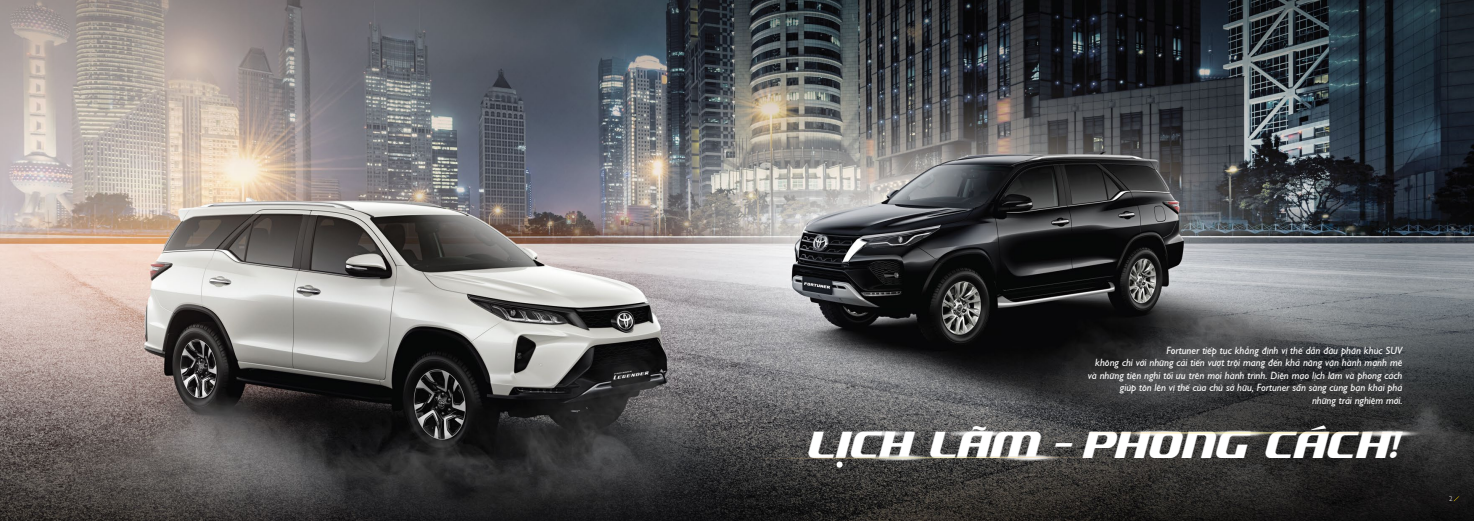
<style>
.page{position:relative;width:1474px;height:521px;background:#fff}
.page>*{position:absolute;margin:0;border:0;box-sizing:border-box;transform-origin:0 0}
.t1{font:italic 45.5px "SF Quartzite";color:#fff}
.t2{font:italic 10.5px/12.6px "SFU Gill Sans";color:#fff;text-align:right}
.t3{font:300 7px "SFU Gill Sans";color:#fff}
</style>
<div class="page">
<img style="left:0;top:0;width:1473px;height:521px">
<svg style="left:1453px;top:496px;width:6px;height:5px"></svg>
<img style="left:933px;top:424px;width:68px;height:19px">
<img style="left:838px;top:424px;width:85px;height:19px">
<img style="left:1001px;top:420px;width:472px;height:24px">
<img style="left:754px;top:445px;width:409px;height:25px">
<p class="t2" style="left:1087px;top:343px;width:316px">Fortuner tiếp tục khẳng định vị thế dẫn đầu phân khúc SUV<br>không chỉ với những cải tiến vượt trội mang đến khả năng vận hành mạnh mẽ và những tiện nghi tối ưu trên mọi hành trình. Diện mạo lịch lãm và phong cách giúp tôn lên vị thế của chủ sở hữu, Fortuner sẵn sàng cùng bạn khai phá<br>những trải nghiệm mới.</p>
<h1 class="t1" style="left:805px;top:424px;width:605px">LICH LÃM -PHONG CÁCH!</h1>
<p class="t3" style="left:1449px;top:493px;width:5px">2</p>
</div>
